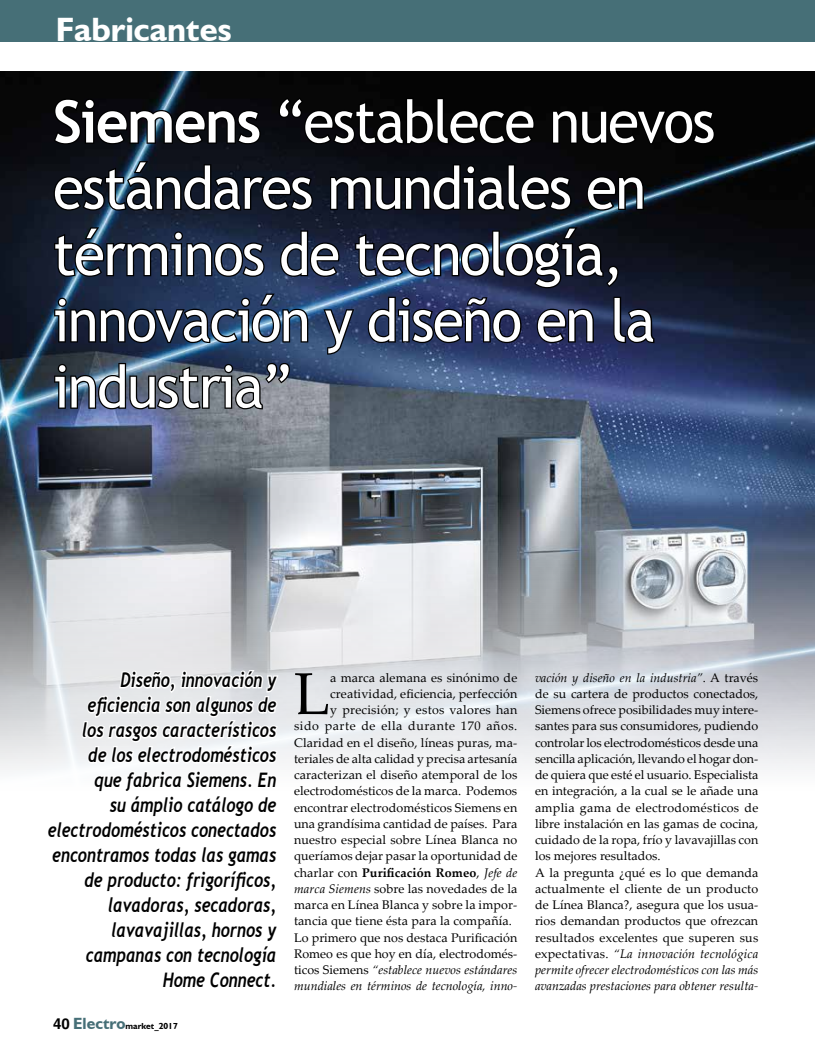
<style>
.page{position:relative;width:815px;height:1063px;background:#fff}
.page>*{position:absolute;margin:0;border:0;box-sizing:border-box;transform-origin:0 0}
.t1{font:59.12px "Palatino Linotype";color:#000}
.t2{font:58.75px/66.2px "Trebuchet MS";letter-spacing:-.025em;color:#fff;scale:.96 1}
.t3{font:700 33.75px "Humanist 521 BT";color:#fff}
.t4{font:italic 700 20px/25px "Trebuchet";color:#000;text-align:right;scale:.8 1}
.t5{font:12.5px/16.2px "Palatino Linotype";color:#000}
.t6{font:italic 12.5px "Palatino Linotype";color:#000}
.t7{font:700 12.5px "Palatino Linotype";letter-spacing:.01em;color:#000}
.t8{font:12.5px "Palatino Linotype";letter-spacing:.045em;color:#000}
.t9{font:12.5px "Palatino Linotype";letter-spacing:.02em;color:#000}
.t10{font:700 8.75px "Humanist 521 BT";color:#000}
.s1{font-weight:700}
.s2{font-weight:400}
.s3{font-weight:400;font-style:italic}
.s4{font-style:italic}
.s5{font-style:normal}
.s6{font-family:"Helvetica";font-size:15px}
.s7{font-size:16.25px;color:#466f77}
</style>
<div class="page">
<img style="left:0;top:71px;width:815px;height:424px">
<svg style="left:0;top:495px;width:815px;height:275px;background:#b9bdc4"></svg>
<div style="left:0;top:0;width:815px;height:41px;background:#466f77"></div>
<svg style="left:52px;top:97px;width:210px;height:49px;background:#090c12"></svg>
<svg style="left:277px;top:96px;width:259px;height:50px;background:#040405"></svg>
<div style="left:551px;top:108px;width:165px;height:38px;background:#040404"></div>
<svg style="left:52px;top:159px;width:262px;height:53px;background:#0d131e"></svg>
<svg style="left:329px;top:163px;width:244px;height:49px;background:#080b11"></svg>
<svg style="left:586px;top:175px;width:59px;height:37px;background:#0c1218"></svg>
<svg style="left:53px;top:225px;width:603px;height:131px;background:#1e2a46"></svg>
<img style="left:53px;top:362px;width:238px;height:49px">
<svg style="left:45px;top:668px;width:235px;height:102px"></svg>
<h3 class="t3" style="left:56px;top:9px;width:177px">Fabricantes</h3>
<h2 class="t2" style="left:53px;top:89px;width:691px"><span class="s1">Siemens</span> “establece nuevos estándares mundiales en términos de tecnología, innovación y diseño en la industria”</h2>
<p class="t4" style="left:48px;top:668px;width:287px">Diseño, innovación y eficiencia son algunos de<br>los rasgos característicos<br>de los electrodomésticos<br>que fabrica Siemens. En<br>su ámplio catálogo de electrodomésticos conectados encontramos todas las gamas de producto: frigoríficos, lavadoras, secadoras, lavavajillas, hornos y campanas con tecnología<br>Home Connect.</p>
<h1 class="t1" style="left:294px;top:652px;width:38px">L</h1>
<p class="t5" style="left:330px;top:669px;width:189px">a marca alemana es sinónimo de</p>
<p class="t5" style="left:330px;top:685px;width:189px">creatividad, eficiencia, perfección</p>
<p class="t9" style="left:330px;top:701px;width:189px">y precisión; y estos valores han</p>
<p class="t8" style="left:294px;top:717px;width:225px">sido parte de ella durante 170 años.</p>
<p class="t5" style="left:294px;top:734px;width:225px">Claridad en el diseño, líneas puras, ma-</p>
<p class="t5" style="left:294px;top:750px;width:225px">teriales de alta calidad y precisa artesanía</p>
<p class="t5" style="left:294px;top:766px;width:225px">caracterizan el diseño atemporal de los</p>
<p class="t5" style="left:294px;top:782px;width:225px">electrodomésticos de la marca. Podemos</p>
<p class="t5" style="left:294px;top:799px;width:225px">encontrar electrodomésticos Siemens en</p>
<p class="t5" style="left:294px;top:815px;width:225px">una grandísima cantidad de países. Para</p>
<p class="t5" style="left:294px;top:831px;width:225px">nuestro especial sobre Línea Blanca no</p>
<p class="t5" style="left:294px;top:847px;width:225px">queríamos dejar pasar la oportunidad de</p>
<p class="t7" style="left:294px;top:863px;width:225px"><span class="s2">charlar con</span> Purificación Romeo<span class="s2">,</span> <span class="s3">Jefe de</span></p>
<p class="t5" style="left:294px;top:880px;width:225px"><span class="s4">marca Siemens</span> sobre las novedades de la</p>
<p class="t5" style="left:294px;top:896px;width:225px">marca en Línea Blanca y sobre la impor-</p>
<p class="t5" style="left:294px;top:912px;width:219px">tancia que tiene ésta para la compañía.</p>
<p class="t5" style="left:294px;top:929px;width:225px">Lo primero que nos destaca Purificación</p>
<p class="t5" style="left:294px;top:945px;width:225px">Romeo es que hoy en día, electrodomés-</p>
<p class="t6" style="left:294px;top:961px;width:225px"><span class="s5">ticos Siemens</span> “establece nuevos estándares</p>
<p class="t6" style="left:294px;top:977px;width:225px">mundiales en términos de tecnología, inno-</p>
<p class="t10" style="left:53px;top:1021px;width:126px"><span class="s6">40</span> <span class="s7">Electro</span>market_2017</p>
<p class="t5" style="left:535px;top:669px;width:225px"><span class="s4">vación y diseño en la industria”</span>. A través de su cartera de productos conectados, Siemens ofrece posibilidades muy intere&shy;santes para sus consumidores, pudiendo controlar los electrodomésticos desde una sencilla aplicación, llevando el hogar don&shy;de quiera que esté el usuario. Especialista en integración, a la cual se le añade una amplia gama de electrodomésticos de libre instalación en las gamas de cocina, cuidado de la ropa, frío y lavavajillas con los mejores resultados.<br>A la pregunta ¿qué es lo que demanda actualmente el cliente de un producto de Línea Blanca?, asegura que los usua&shy;rios demandan productos que ofrezcan resultados excelentes que superen sus expectativas. <span class="s4">“La innovación tecnológica permite ofrecer electrodomésticos con las más avanzadas prestaciones para obtener resulta-</span></p>
</div>
